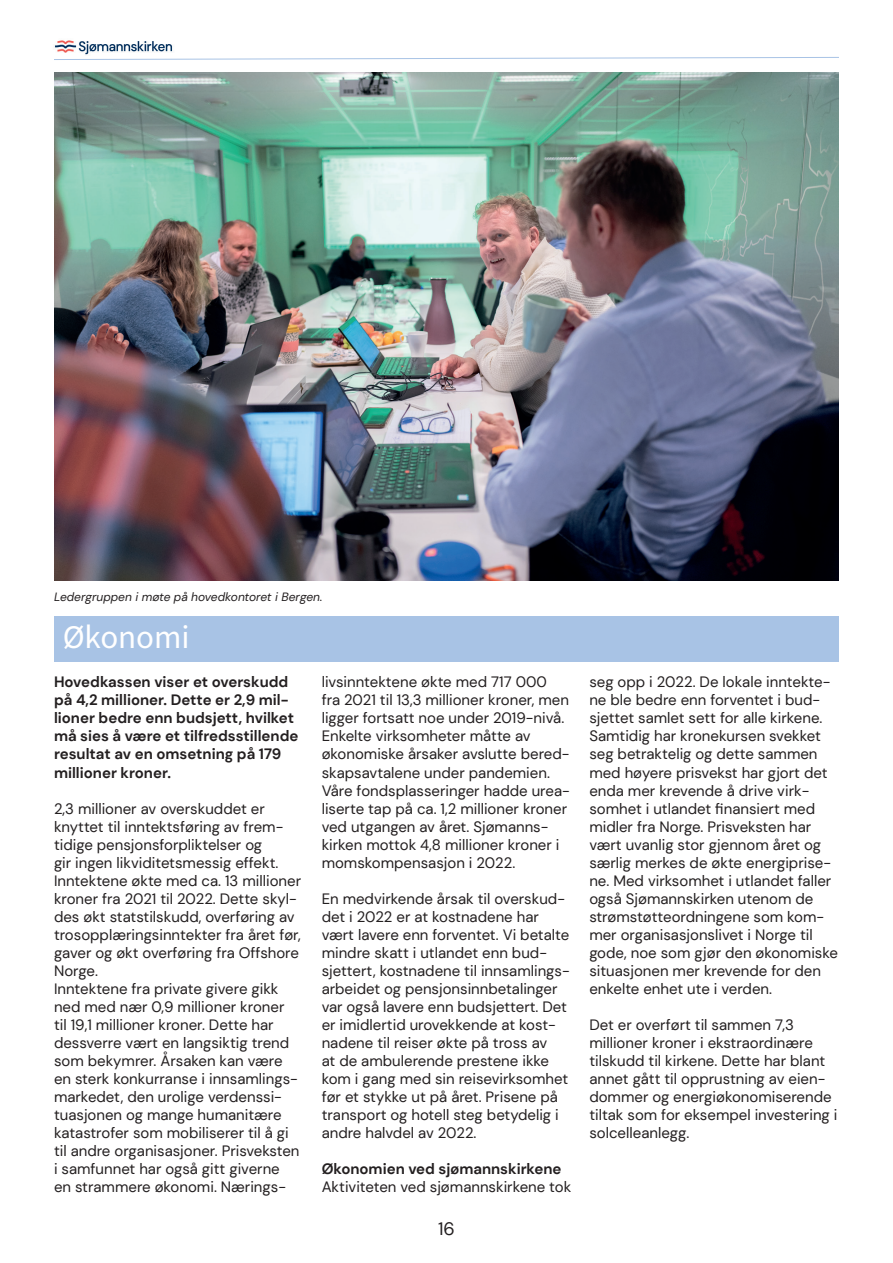
<style>
.page{position:relative;width:893px;height:1263px;background:#fff}
.page>*{position:absolute;margin:0;border:0;box-sizing:border-box;transform-origin:0 0}
.t1{font:33px "Source Sans Pro";color:#fff}
.t2{font:18px "DM Sans";color:#231f20}
.t3{font:15px/18px "DM Sans";color:#231f20}
.t4{font:700 15px/18px "DM Sans";color:#231f20}
.t5{font:italic 12px "DM Sans";color:#231f20}
</style>
<div class="page">
<img style="left:54px;top:40px;width:119px;height:15px">
<svg style="left:54px;top:57px;width:785px;height:3px"></svg>
<div style="left:54px;top:617px;width:785px;height:45px;background:#a8c3e5"></div>
<img style="left:54px;top:72px;width:785px;height:508px">
<p class="t5" style="left:54px;top:589px;width:270px">Ledergruppen i møte på hovedkontoret i Bergen.</p>
<h1 class="t1" style="left:63px;top:615px;width:128px">Økonomi</h1>
<p class="t4" style="left:54px;top:673px;width:246px">Hovedkassen viser et overskudd på 4,2 millioner. Dette er 2,9 mil&shy;lioner bedre enn budsjett, hvilket må sies å være et tilfredsstillende resultat av en omsetning på 179 millioner kroner.</p>
<p class="t3" style="left:54px;top:799px;width:249px">2,3 millioner av overskuddet er knyttet til inntektsføring av frem&shy;tidige pensjonsforpliktelser og<br>gir ingen likviditetsmessig effekt.<br>Inntektene økte med ca. 13 millioner kroner fra 2021 til 2022. Dette skyl&shy;des økt statstilskudd, overføring av trosopplæringsinntekter fra året før, gaver og økt overføring fra Offshore Norge.<br>Inntektene fra private givere gikk ned med nær 0,9 millioner kroner<br>til 19,1 millioner kroner. Dette har dessverre vært en langsiktig trend som bekymrer. Årsaken kan være en sterk konkurranse i innsamlings&shy;markedet, den urolige verdenssi&shy;tuasjonen og mange humanitære katastrofer som mobiliserer til å gi til andre organisasjoner. Prisveksten i samfunnet har også gitt giverne<br>en strammere økonomi. Nærings-</p>
<p class="t3" style="left:322px;top:673px;width:250px">livsinntektene økte med 717 000<br>fra 2021 til 13,3 millioner kroner, men ligger fortsatt noe under 2019-nivå.<br>Enkelte virksomheter måtte av økonomiske årsaker avslutte bered&shy;skapsavtalene under pandemien.<br>Våre fondsplasseringer hadde urea&shy;liserte tap på ca. 1,2 millioner kroner ved utgangen av året. Sjømanns&shy;kirken mottok 4,8 millioner kroner i momskompensasjon i 2022.</p>
<p class="t3" style="left:322px;top:889px;width:250px">En medvirkende årsak til overskud&shy;det i 2022 er at kostnadene har vært lavere enn forventet. Vi betalte mindre skatt i utlandet enn bud&shy;sjettert, kostnadene til innsamlings&shy;arbeidet og pensjonsinnbetalinger var også lavere enn budsjettert. Det er imidlertid urovekkende at kost&shy;nadene til reiser økte på tross av<br>at de ambulerende prestene ikke kom i gang med sin reisevirksomhet før et stykke ut på året. Prisene på transport og hotell steg betydelig i andre halvdel av 2022.</p>
<p class="t4" style="left:322px;top:1159px;width:241px">Økonomien ved sjømannskirkene</p>
<p class="t3" style="left:322px;top:1177px;width:251px">Aktiviteten ved sjømannskirkene tok</p>
<p class="t2" style="left:438px;top:1218px;width:18px">16</p>
<p class="t3" style="left:589px;top:673px;width:250px">seg opp i 2022. De lokale inntekte&shy;ne ble bedre enn forventet i bud&shy;sjettet samlet sett for alle kirkene.<br>Samtidig har kronekursen svekket seg betraktelig og dette sammen med høyere prisvekst har gjort det enda mer krevende å drive virk&shy;somhet i utlandet finansiert med midler fra Norge. Prisveksten har vært uvanlig stor gjennom året og særlig merkes de økte energiprise&shy;ne. Med virksomhet i utlandet faller også Sjømannskirken utenom de strømstøtteordningene som kom&shy;mer organisasjonslivet i Norge til gode, noe som gjør den økonomiske situasjonen mer krevende for den enkelte enhet ute i verden.</p>
<p class="t3" style="left:589px;top:1015px;width:250px">Det er overført til sammen 7,3 millioner kroner i ekstraordinære tilskudd til kirkene. Dette har blant annet gått til opprustning av eien&shy;dommer og energiøkonomiserende tiltak som for eksempel investering i solcelleanlegg.</p>
</div>
